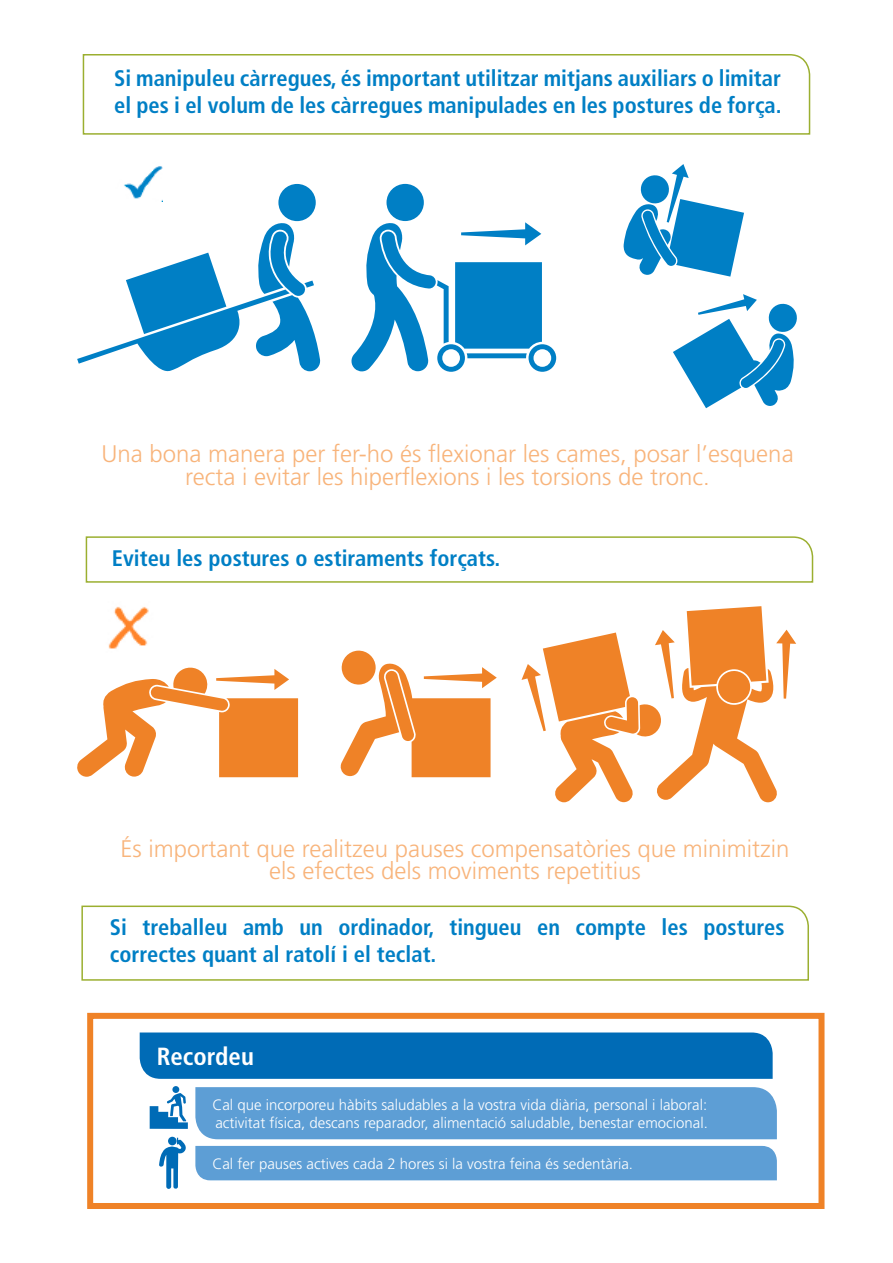
<style>
.page{position:relative;width:893px;height:1263px;background:#fff}
.page>*{position:absolute;margin:0;border:0;box-sizing:border-box;transform-origin:0 0}
.t1{font:700 condensed 24.75px "Frutiger";color:#fff}
.t2{font:300 24px/22.5px "Frutiger";color:#f8b47b;text-align:center}
.t3{font:700 condensed 22.5px/27px "Frutiger";color:#007fc5}
.t4{font:300 15px/18px "Frutiger";color:#fff}
</style>
<div class="page">
<div style="left:87px;top:1013px;width:737px;height:196px;border:6px solid #ef8227"></div>
<svg style="left:82px;top:54px;width:729px;height:81px"></svg>
<svg style="left:85px;top:536px;width:729px;height:47px"></svg>
<svg style="left:81px;top:905px;width:728px;height:76px"></svg>
<div style="left:195px;top:1087px;width:582px;height:52px;background:#5d9ed5"></div>
<div style="left:195px;top:1146px;width:582px;height:34px;background:#5d9ed5"></div>
<div style="left:140px;top:1032px;width:633px;height:47px;background:#006bb6"></div>
<div style="left:172px;top:1086px;width:7px;height:7px;background:#006bb6;border-radius:50%"></div>
<svg style="left:150px;top:1093px;width:38px;height:36px"></svg>
<svg style="left:159px;top:1138px;width:27px;height:51px"></svg>
<svg style="left:623px;top:164px;width:121px;height:113px"></svg>
<svg style="left:673px;top:294px;width:124px;height:114px"></svg>
<div style="left:386px;top:184px;width:38px;height:37px;background:#007fc5;border-radius:50%"></div>
<svg style="left:351px;top:222px;width:205px;height:150px"></svg>
<div style="left:278px;top:184px;width:38px;height:37px;background:#007fc5;border-radius:50%"></div>
<svg style="left:77px;top:223px;width:244px;height:149px"></svg>
<svg style="left:77px;top:667px;width:221px;height:110px"></svg>
<div style="left:341px;top:650px;width:35px;height:35px;background:#ef8227;border-radius:50%"></div>
<svg style="left:340px;top:662px;width:157px;height:115px"></svg>
<svg style="left:521px;top:606px;width:275px;height:196px"></svg>
<img style="left:124px;top:166px;width:39px;height:35px">
<img style="left:108px;top:606px;width:41px;height:43px">
<p class="t3" style="left:114px;top:65px;width:669px">Si manipuleu càrregues, és important utilitzar mitjans auxiliars o limitar el pes i el volum de les càrregues manipulades en les postures de força.</p>
<p class="t2" style="left:101px;top:443px;width:694px">Una bona manera per fer-ho és flexionar les cames, posar l’esquena recta i evitar les hiperflexions i les torsions de tronc.</p>
<p class="t3" style="left:112px;top:545px;width:390px">Eviteu les postures o estiraments forçats.</p>
<p class="t2" style="left:120px;top:837px;width:670px">És important que realitzeu pauses compensatòries que minimitzin els efectes dels moviments repetitius</p>
<p class="t3" style="left:110px;top:913px;width:676px">Si treballeu amb un ordinador, tingueu en compte les postures correctes quant al ratolí i el teclat.</p>
<p class="t1" style="left:157px;top:1042px;width:99px">Recordeu</p>
<p class="t4" style="left:212px;top:1096px;width:497px">Cal que incorporeu hàbits saludables a la vostra vida diària, personal i laboral: activitat física, descans reparador, alimentació saludable, benestar emocional.</p>
<p class="t4" style="left:212px;top:1155px;width:422px">Cal fer pauses actives cada 2 hores si la vostra feina és sedentària.</p>
</div>
